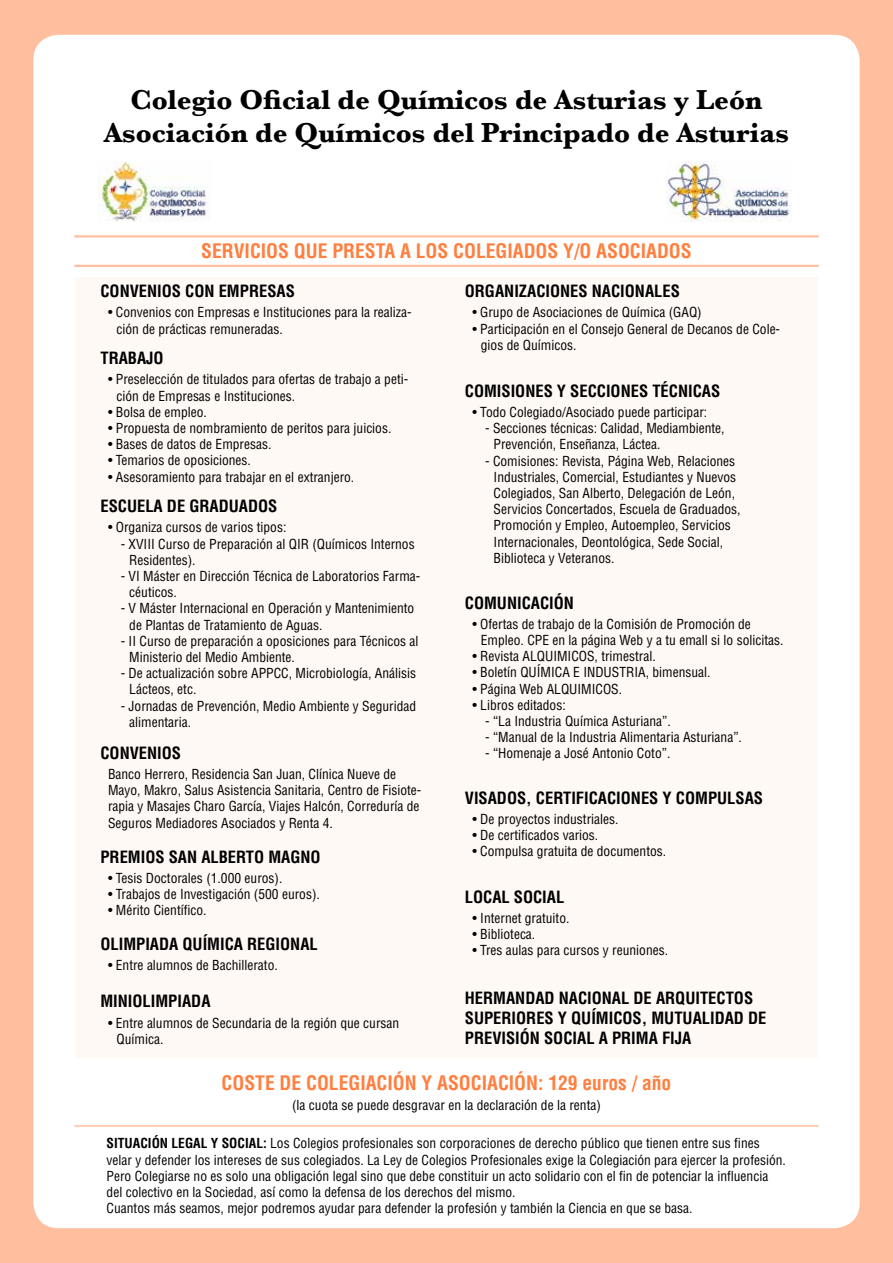
<style>
.page{position:relative;width:893px;height:1263px;background:#ffbf9e}
.page>*{position:absolute;margin:0;border:0;box-sizing:border-box;transform-origin:0 0}
.t1{font:700 28.5px/33px "Baskerville";color:#000;text-align:center}
.t2{font:700 condensed 19.5px "Helvetica LT Std";color:#ff7f3f}
.t3{font:700 condensed 16.5px/19.8px "Helvetica LT Std";color:#000}
.t4{font:condensed 13.5px/16.2px "Helvetica LT Std";color:#000}
.s1{font-weight:700}
</style>
<div class="page">
<div style="left:33px;top:35px;width:827px;height:1193px;background:#fff;border-radius:26px"></div>
<div style="left:75px;top:277px;width:743px;height:781px;background:#fff9f5"></div>
<img style="left:668px;top:163px;width:122px;height:58px">
<img style="left:98px;top:163px;width:112px;height:58px">
<hr style="left:74px;top:235px;width:745px;height:3px;background:#ffbf9e">
<hr style="left:74px;top:1125px;width:745px;height:2px;background:#ffbf9e">
<hr style="left:74px;top:265px;width:745px;height:2px;background:#ffbf9e">
<h1 class="t1" style="left:104px;top:84px;width:686px">Colegio Oficial de Químicos de Asturias y León<br>Asociación de Químicos del Principado de Asturias</h1>
<h2 class="t2" style="left:201px;top:239px;width:492px">SERVICIOS QUE PRESTA A LOS COLEGIADOS Y/O ASOCIADOS</h2>
<p class="t3" style="left:100px;top:281px;width:196px">CONVENIOS CON EMPRESAS</p>
<p class="t3" style="left:465px;top:281px;width:217px">ORGANIZACIONES NACIONALES</p>
<p class="t4" style="left:117px;top:304px;width:297px;text-indent:-9px">• Convenios con Empresas e Instituciones para la realiza&shy;ción de prácticas remuneradas.</p>
<p class="t4" style="left:472px;top:304px;width:231px">• Grupo de Asociaciones de Química (GAQ)</p>
<p class="t4" style="left:481px;top:321px;width:301px;text-indent:-9px">• Participación en el Consejo General de Decanos de Cole&shy;gios de Químicos.</p>
<p class="t3" style="left:465px;top:381px;width:257px">COMISIONES Y SECCIONES TÉCNICAS</p>
<p class="t4" style="left:472px;top:404px;width:236px">• Todo Colegiado/Asociado puede participar:</p>
<p class="t4" style="left:494px;top:420px;width:233px;text-indent:-9px">- Secciones técnicas: Calidad, Mediambiente,<br>Prevención, Enseñanza, Láctea.</p>
<p class="t4" style="left:494px;top:453px;width:248px;text-indent:-9px">- Comisiones: Revista, Página Web, Relaciones Industriales, Comercial, Estudiantes y Nuevos Colegiados, San Alberto, Delegación de León, Servicios Concertados, Escuela de Graduados, Promoción y Empleo, Autoempleo, Servicios Internacionales, Deontológica, Sede Social, Biblioteca y Veteranos.</p>
<p class="t3" style="left:465px;top:592px;width:111px">COMUNICACIÓN</p>
<p class="t4" style="left:481px;top:616px;width:304px;text-indent:-9px">• Ofertas de trabajo de la Comisión de Promoción de<br>Empleo. CPE en la página Web y a tu emall si lo solicitas.</p>
<p class="t4" style="left:472px;top:648px;width:185px">• Revista ALQUIMICOS, trimestral.</p>
<p class="t4" style="left:472px;top:664px;width:240px">• Boletín QUÍMICA E INDUSTRIA, bimensual.</p>
<p class="t4" style="left:472px;top:680px;width:151px">• Página Web ALQUIMICOS.</p>
<p class="t4" style="left:472px;top:697px;width:95px">• Libros editados:</p>
<p class="t4" style="left:485px;top:713px;width:187px">- “La Industria Química Asturiana”.</p>
<p class="t4" style="left:485px;top:729px;width:258px">- “Manual de la Industria Alimentaria Asturiana”.</p>
<p class="t4" style="left:485px;top:745px;width:187px">- “Homenaje a José Antonio Coto”.</p>
<p class="t3" style="left:465px;top:788px;width:300px">VISADOS, CERTIFICACIONES Y COMPULSAS</p>
<p class="t4" style="left:472px;top:811px;width:148px">• De proyectos industriales.</p>
<p class="t4" style="left:472px;top:827px;width:127px">• De certificados varios.</p>
<p class="t4" style="left:472px;top:843px;width:195px">• Compulsa gratuita de documentos.</p>
<p class="t3" style="left:465px;top:887px;width:101px">LOCAL SOCIAL</p>
<p class="t4" style="left:472px;top:910px;width:99px">• Internet gratuito.</p>
<p class="t4" style="left:472px;top:926px;width:64px">• Biblioteca.</p>
<p class="t4" style="left:472px;top:942px;width:197px">• Tres aulas para cursos y reuniones.</p>
<p class="t3" style="left:100px;top:348px;width:65px">TRABAJO</p>
<p class="t4" style="left:117px;top:371px;width:293px;text-indent:-9px">• Preselección de titulados para ofertas de trabajo a peti&shy;ción de Empresas e Instituciones.</p>
<p class="t4" style="left:108px;top:404px;width:100px">• Bolsa de empleo.</p>
<p class="t4" style="left:108px;top:420px;width:285px">• Propuesta de nombramiento de peritos para juicios.</p>
<p class="t4" style="left:108px;top:436px;width:165px">• Bases de datos de Empresas.</p>
<p class="t4" style="left:108px;top:452px;width:144px">• Temarios de oposiciones.</p>
<p class="t4" style="left:108px;top:469px;width:248px">• Asesoramiento para trabajar en el extranjero.</p>
<p class="t4" style="left:108px;top:519px;width:180px">• Organiza cursos de varios tipos:</p>
<p class="t4" style="left:129px;top:535px;width:287px;text-indent:-9px">- XVIII Curso de Preparación al QIR (Químicos Internos<br>Residentes).</p>
<p class="t4" style="left:129px;top:568px;width:293px;text-indent:-9px">- VI Máster en Dirección Técnica de Laboratorios Farma&shy;céuticos.</p>
<p class="t4" style="left:129px;top:600px;width:287px;text-indent:-9px">- V Máster Internacional en Operación y Mantenimiento de Plantas de Tratamiento de Aguas.</p>
<p class="t4" style="left:129px;top:633px;width:291px;text-indent:-9px">- II Curso de preparación a oposiciones para Técnicos al<br>Ministerio del Medio Ambiente.</p>
<p class="t4" style="left:129px;top:665px;width:288px;text-indent:-9px">- De actualización sobre APPCC, Microbiología, Análisis<br>Lácteos, etc.</p>
<p class="t4" style="left:129px;top:697px;width:288px;text-indent:-9px">- Jornadas de Prevención, Medio Ambiente y Seguridad alimentaria.</p>
<p class="t3" style="left:100px;top:496px;width:178px">ESCUELA DE GRADUADOS</p>
<p class="t3" style="left:100px;top:743px;width:82px">CONVENIOS</p>
<p class="t4" style="left:108px;top:766px;width:315px">Banco Herrero, Residencia San Juan, Clínica Nueve de Mayo, Makro, Salus Asistencia Sanitaria, Centro de Fisiote&shy;rapia y Masajes Charo García, Viajes Halcón, Correduría de Seguros Mediadores Asociados y Renta 4.</p>
<p class="t3" style="left:100px;top:847px;width:222px">PREMIOS SAN ALBERTO MAGNO</p>
<p class="t4" style="left:108px;top:870px;width:176px">• Tesis Doctorales (1.000 euros).</p>
<p class="t4" style="left:108px;top:886px;width:213px">• Trabajos de Investigación (500 euros).</p>
<p class="t4" style="left:108px;top:902px;width:100px">• Mérito Científico.</p>
<p class="t3" style="left:100px;top:934px;width:219px">OLIMPIADA QUÍMICA REGIONAL</p>
<p class="t4" style="left:108px;top:957px;width:171px">• Entre alumnos de Bachillerato.</p>
<p class="t3" style="left:100px;top:991px;width:112px">MINIOLIMPIADA</p>
<p class="t4" style="left:117px;top:1014px;width:284px;text-indent:-9px">• Entre alumnos de Secundaria de la región que cursan<br>Química.</p>
<p class="t3" style="left:465px;top:988px;width:303px">HERMANDAD NACIONAL DE ARQUITECTOS<br>SUPERIORES Y QUÍMICOS, MUTUALIDAD DE<br>PREVISIÓN SOCIAL A PRIMA FIJA</p>
<h2 class="t2" style="left:222px;top:1070px;width:451px">COSTE DE COLEGIACIÓN Y ASOCIACIÓN: 129 euros / año</h2>
<p class="t4" style="left:292px;top:1097px;width:310px">(la cuota se puede desgravar en la declaración de la renta)</p>
<p class="t4" style="left:107px;top:1135px;width:681px"><span class="s1">SITUACIÓN LEGAL Y SOCIAL:</span> Los Colegios profesionales son corporaciones de derecho público que tienen entre sus fines velar y defender los intereses de sus colegiados. La Ley de Colegios Profesionales exige la Colegiación para ejercer la profesión.<br>Pero Colegiarse no es solo una obligación legal sino que debe constituir un acto solidario con el fin de potenciar la influencia del colectivo en la Sociedad, así como la defensa de los derechos del mismo.<br>Cuantos más seamos, mejor podremos ayudar para defender la profesión y también la Ciencia en que se basa.</p>
</div>
